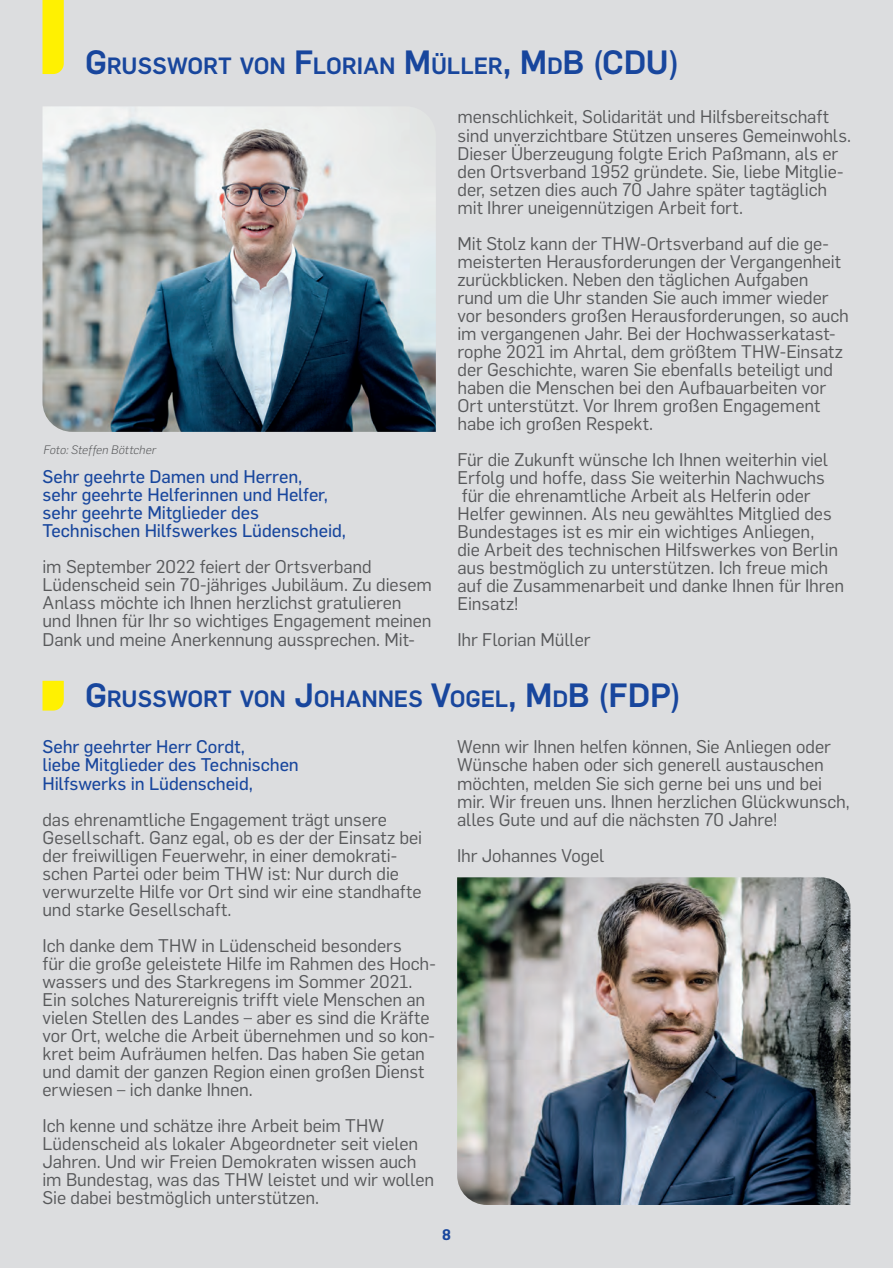
<style>
.page{position:relative;width:893px;height:1268px;background:#fff}
.page>*{position:absolute;margin:0;border:0;box-sizing:border-box;transform-origin:0 0}
.t1{font:500 33px "Flama";color:#18469d}
.t2{font:500 23.1px "Flama";letter-spacing:-.005em;color:#18469d}
.t3{font:18px/18px "Flama";letter-spacing:-.005em;color:#57585a}
.t4{font:18px/18px "Flama Basic";letter-spacing:-.005em;color:#18469d}
.t5{font:600 15px "Flama";color:#18469d}
.t6{font:italic 300 12px "Flama";color:#57585a}
.s1{font-size:33px}
</style>
<div class="page">
<div style="left:0;top:0;width:893px;height:1267px;background:#dcdddf"></div>
<div style="left:43px;top:0;width:21px;height:74px;background:#fff101"></div>
<img style="left:457px;top:877px;width:393px;height:327px">
<img style="left:43px;top:106px;width:393px;height:326px">
<svg style="left:43px;top:680px;width:21px;height:30px"></svg>
<p class="t2" style="left:85px;top:49px;width:539px"><span class="s1">G</span>RUSSWORT VON <span class="s1">F</span>LORIAN <span class="s1">M</span>ÜLLER<span class="s1">, M</span>D<span class="s1">B (CDU</span></p>
<h1 class="t1" style="left:669px;top:38px;width:12px">)</h1>
<p class="t6" style="left:44px;top:441px;width:114px">Foto: Steffen Böttcher</p>
<p class="t4" style="left:43px;top:467px;width:305px">Sehr geehrte Damen und Herren,<br>sehr geehrte Helferinnen und Helfer, sehr geehrte Mitglieder des Technischen Hilfswerkes Lüdenscheid,</p>
<p class="t3" style="left:43px;top:557px;width:391px">im September 2022 feiert der Ortsverband Lüdenscheid sein 70-jähriges Jubiläum. Zu diesem Anlass möchte ich Ihnen herzlichst gratulieren und Ihnen für Ihr so wichtiges Engagement meinen Dank und meine Anerkennung aussprechen. Mit-</p>
<p class="t3" style="left:457px;top:107px;width:395px">menschlichkeit, Solidarität und Hilfsbereitschaft sind unverzichtbare Stützen unseres Gemeinwohls.<br>Dieser Überzeugung folgte Erich Paßmann, als er den Ortsverband 1952 gründete. Sie, liebe Mitglie&shy;der, setzen dies auch 70 Jahre später tagtäglich mit Ihrer uneigennützigen Arbeit fort.</p>
<p class="t3" style="left:457px;top:233px;width:393px">Mit Stolz kann der THW-Ortsverband auf die ge&shy;meisterten Herausforderungen der Vergangenheit zurückblicken. Neben den täglichen Aufgaben<br>rund um die Uhr standen Sie auch immer wieder vor besonders großen Herausforderungen, so auch im vergangenen Jahr. Bei der Hochwasserkatast&shy;rophe 2021 im Ahrtal, dem größtem THW-Einsatz der Geschichte, waren Sie ebenfalls beteiligt und haben die Menschen bei den Aufbauarbeiten vor Ort unterstützt. Vor Ihrem großen Engagement habe ich großen Respekt.</p>
<p class="t3" style="left:457px;top:449px;width:388px">Für die Zukunft wünsche Ich Ihnen weiterhin viel Erfolg und hoffe, dass Sie weiterhin Nachwuchs für die ehrenamtliche Arbeit als Helferin oder Helfer gewinnen. Als neu gewähltes Mitglied des Bundestages ist es mir ein wichtiges Anliegen,<br>die Arbeit des technischen Hilfswerkes von Berlin aus bestmöglich zu unterstützen. Ich freue mich auf die Zusammenarbeit und danke Ihnen für Ihren Einsatz!</p>
<p class="t3" style="left:457px;top:629px;width:135px">Ihr Florian Müller</p>
<p class="t2" style="left:85px;top:682px;width:597px"><span class="s1">G</span>RUSSWORT VON <span class="s1">J</span>OHANNES <span class="s1">V</span>OGEL<span class="s1">, M</span>D<span class="s1">B (FDP)</span></p>
<p class="t4" style="left:43px;top:736px;width:258px">Sehr geehrter Herr Cordt,<br>liebe Mitglieder des Technischen<br>Hilfswerks in Lüdenscheid,</p>
<p class="t3" style="left:43px;top:808px;width:381px">das ehrenamtliche Engagement trägt unsere Gesellschaft. Ganz egal, ob es der der Einsatz bei der freiwilligen Feuerwehr, in einer demokrati&shy;schen Partei oder beim THW ist: Nur durch die verwurzelte Hilfe vor Ort sind wir eine standhafte und starke Gesellschaft.</p>
<p class="t3" style="left:43px;top:934px;width:395px">Ich danke dem THW in Lüdenscheid besonders<br>für die große geleistete Hilfe im Rahmen des Hoch&shy;wassers und des Starkregens im Sommer 2021.<br>Ein solches Naturereignis trifft viele Menschen an vielen Stellen des Landes – aber es sind die Kräfte vor Ort, welche die Arbeit übernehmen und so kon&shy;kret beim Aufräumen helfen. Das haben Sie getan und damit der ganzen Region einen großen Dienst erwiesen – ich danke Ihnen.</p>
<p class="t3" style="left:43px;top:1114px;width:393px">Ich kenne und schätze ihre Arbeit beim THW Lüdenscheid als lokaler Abgeordneter seit vielen Jahren. Und wir Freien Demokraten wissen auch im Bundestag, was das THW leistet und wir wollen Sie dabei bestmöglich unterstützen.</p>
<p class="t3" style="left:457px;top:736px;width:394px">Wenn wir Ihnen helfen können, Sie Anliegen oder Wünsche haben oder sich generell austauschen möchten, melden Sie sich gerne bei uns und bei mir. Wir freuen uns. Ihnen herzlichen Glückwunsch, alles Gute und auf die nächsten 70 Jahre!</p>
<p class="t3" style="left:457px;top:844px;width:149px">Ihr Johannes Vogel</p>
<p class="t5" style="left:442px;top:1223px;width:10px">8</p>
</div>
